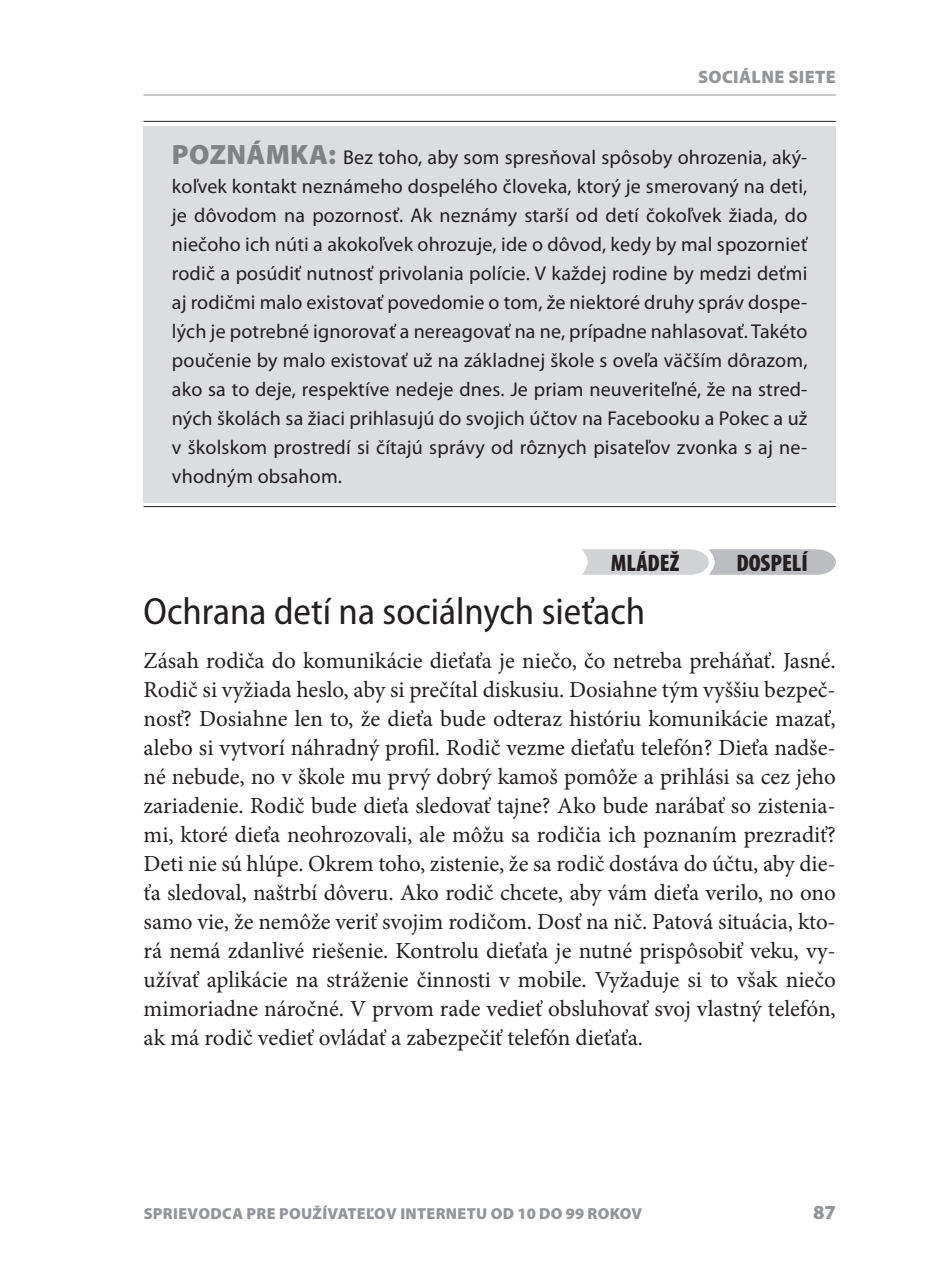
<style>
.page{position:relative;width:951px;height:1279px;background:#fff}
.page>*{position:absolute;margin:0;border:0;box-sizing:border-box;transform-origin:0 0}
.Nadpis_2{font:semi-condensed 38px "Myriad Pro";color:#231f20}
.t1{font:900 condensed 24px "Myriad Pro";color:#231f20}
.Normální_bez_odsaz{font:23px/29px "Minion Pro";color:#231f20;text-align:justify}
.TIP{font:20px/29px "Myriad Pro";letter-spacing:.01em;color:#231f20;text-align:justify}
.t2{font:900 20px "Myriad Pro";color:#939598}
.t3{font:900 18px "Myriad Pro";color:#939598}
.t4{font:900 16px "Myriad Pro";letter-spacing:.02em;color:#939598}
.s1{font-weight:900;font-size:28px;color:#808285}
</style>
<div class="page">
<hr style="left:143px;top:95px;width:692px;height:1px;background:#939598">
<div style="left:143px;top:126px;width:692px;height:377px;background:#dcdddf"></div>
<hr style="left:143px;top:121px;width:692px;height:1px;background:#231f20">
<hr style="left:143px;top:506px;width:692px;height:1px;background:#231f20">
<svg style="left:582px;top:549px;width:253px;height:26px"></svg>
<p class="t3" style="left:697px;top:65px;width:101px">SOCIÁLNE SIETE</p>
<p class="TIP" style="left:172px;top:143px;width:637px"><span class="s1">POZNÁMKA:</span> Bez toho, aby som spresňoval spôsoby ohrozenia, aký&shy;koľvek kontakt neznámeho dospelého človeka, ktorý je smerovaný na deti, je dôvodom na pozornosť. Ak neznámy starší od detí čokoľvek žiada, do niečoho ich núti a akokoľvek ohrozuje, ide o dôvod, kedy by mal spozornieť rodič a posúdiť nutnosť privolania polície. V každej rodine by medzi deťmi aj rodičmi malo existovať povedomie o tom, že niektoré druhy správ dospe&shy;lých je potrebné ignorovať a nereagovať na ne, prípadne nahlasovať. Takéto poučenie by malo existovať už na základnej škole s oveľa väčším dôrazom, ako sa to deje, respektíve nedeje dnes. Je priam neuveriteľné, že na stred&shy;ných školách sa žiaci prihlasujú do svojich účtov na Facebooku a Pokec a už v školskom prostredí si čítajú správy od rôznych pisateľov zvonka s aj ne&shy;vhodným obsahom.</p>
<p class="t1" style="left:610px;top:548px;width:70px">MLÁDEŽ</p>
<p class="t1" style="left:736px;top:548px;width:73px">DOSPELÍ</p>
<p class="Nadpis_2" style="left:143px;top:591px;width:503px">Ochrana detí na sociálnych sieťach</p>
<p class="Normální_bez_odsaz" style="left:143px;top:646px;width:693px">Zásah rodiča do komunikácie dieťaťa je niečo, čo netreba preháňať. Jasné.<br>Rodič si vyžiada heslo, aby si prečítal diskusiu. Dosiahne tým vyššiu bezpeč&shy;nosť? Dosiahne len to, že dieťa bude odteraz históriu komunikácie mazať, alebo si vytvorí náhradný profil. Rodič vezme dieťaťu telefón? Dieťa nadše&shy;né nebude, no v škole mu prvý dobrý kamoš pomôže a prihlási sa cez jeho zariadenie. Rodič bude dieťa sledovať tajne? Ako bude narábať so zistenia&shy;mi, ktoré dieťa neohrozovali, ale môžu sa rodičia ich poznaním prezradiť?<br>Deti nie sú hlúpe. Okrem toho, zistenie, že sa rodič dostáva do účtu, aby die&shy;ťa sledoval, naštrbí dôveru. Ako rodič chcete, aby vám dieťa verilo, no ono samo vie, že nemôže veriť svojim rodičom. Dosť na nič. Patová situácia, kto&shy;rá nemá zdanlivé riešenie. Kontrolu dieťaťa je nutné prispôsobiť veku, vy&shy;užívať aplikácie na stráženie činnosti v mobile. Vyžaduje si to však niečo mimoriadne náročné. V prvom rade vedieť obsluhovať svoj vlastný telefón, ak má rodič vedieť ovládať a zabezpečiť telefón dieťaťa.</p>
<p class="t4" style="left:144px;top:1202px;width:500px">SPRIEVODCA PRE POUŽÍVATEĽOV INTERNETU OD 10 DO 99 ROKOV</p>
<p class="t2" style="left:812px;top:1198px;width:24px">87</p>
</div>
